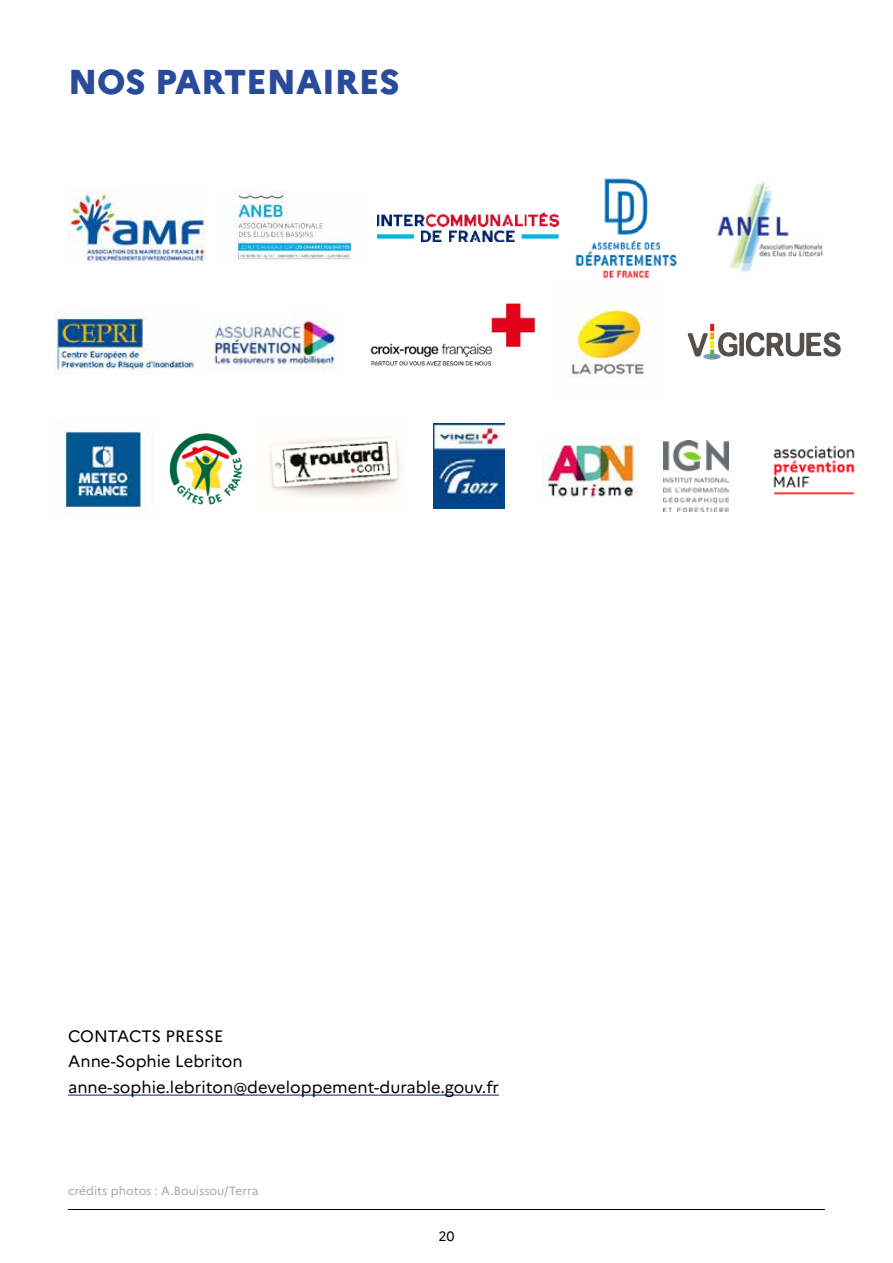
<style>
.page{position:relative;width:893px;height:1263px;background:#fff}
.page>*{position:absolute;margin:0;border:0;box-sizing:border-box;transform-origin:0 0}
.t1{font:800 34.5px "Marianne";color:#2a4b9b}
.t2{font:16.5px "Marianne";color:#000}
.t3{font:13.5px "Marianne";color:#000}
.t4{font:12px "Marianne";color:#a6a8ab}
</style>
<div class="page">
<hr style="left:68px;top:1209px;width:757px;height:1px;background:#000">
<img style="left:68px;top:191px;width:138px;height:72px">
<img style="left:234px;top:193px;width:119px;height:67px">
<img style="left:55px;top:310px;width:139px;height:65px">
<img style="left:212px;top:311px;width:132px;height:60px">
<img style="left:370px;top:303px;width:166px;height:63px">
<img style="left:571px;top:309px;width:76px;height:69px">
<img style="left:169px;top:433px;width:74px;height:72px">
<img style="left:269px;top:436px;width:132px;height:61px">
<img style="left:434px;top:423px;width:71px;height:86px">
<img style="left:543px;top:436px;width:95px;height:65px">
<img style="left:558px;top:178px;width:120px;height:101px">
<svg style="left:687px;top:323px;width:154px;height:36px"></svg>
<img style="left:52px;top:418px;width:96px;height:101px">
<img style="left:663px;top:440px;width:65px;height:71px">
<img style="left:773px;top:445px;width:82px;height:50px">
<img style="left:377px;top:212px;width:181px;height:30px">
<img style="left:717px;top:180px;width:106px;height:92px">
<hr style="left:68px;top:1094px;width:431px;height:2px;background:#2a4b9b">
<h1 class="t1" style="left:68px;top:61px;width:333px">NOS PARTENAIRES</h1>
<p class="t2" style="left:68px;top:1026px;width:157px">CONTACTS PRESSE</p>
<p class="t2" style="left:68px;top:1051px;width:176px">Anne-Sophie Lebriton</p>
<p class="t2" style="left:68px;top:1077px;width:432px">anne-sophie.lebriton@developpement-durable.gouv.fr</p>
<p class="t4" style="left:68px;top:1183px;width:192px">crédits photos : A.Bouissou/Terra</p>
<p class="t3" style="left:438px;top:1228px;width:18px">20</p>
</div>
